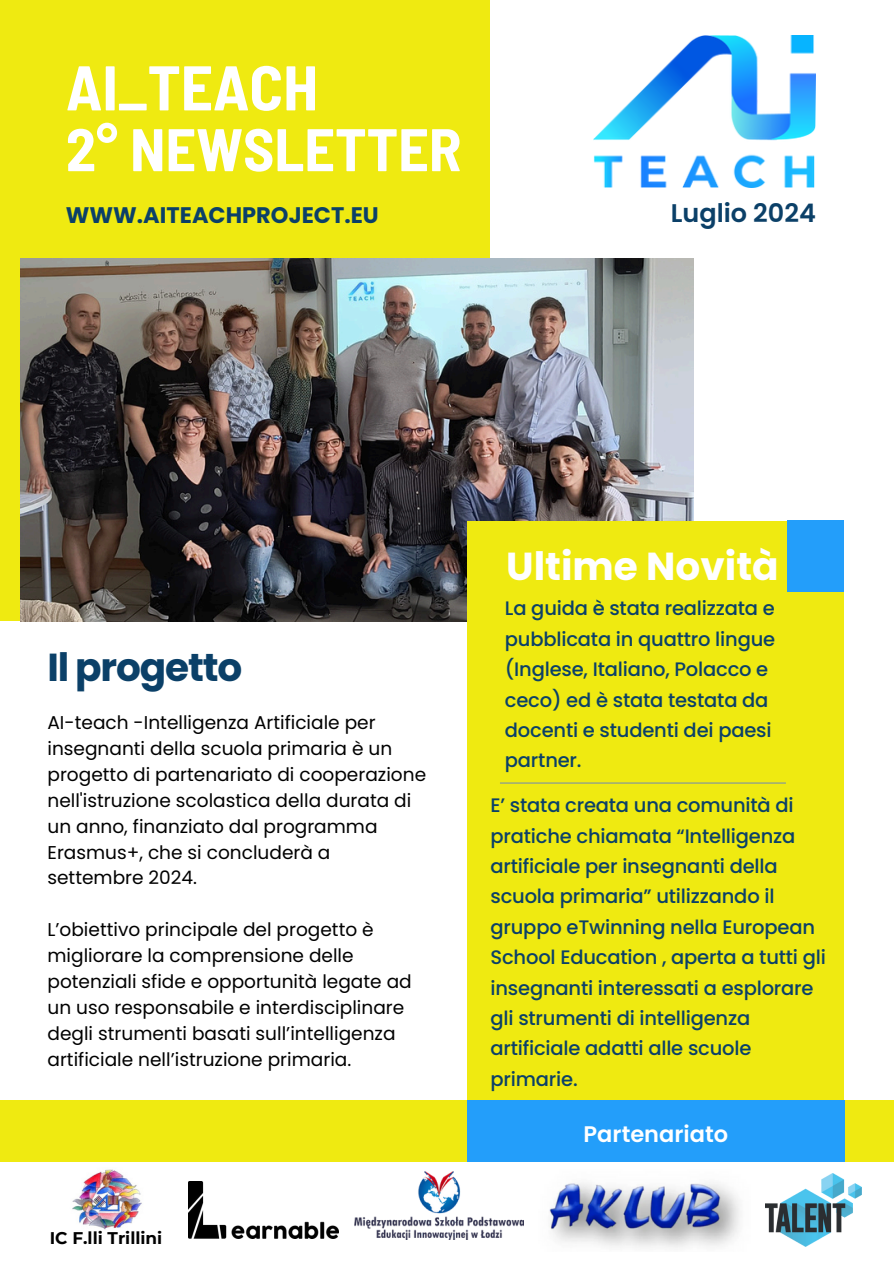
<style>
.page{position:relative;width:894px;height:1264px;background:#fff}
.page>*{position:absolute;margin:0;border:0;box-sizing:border-box;transform-origin:0 0}
.t1{font:700 semi-condensed 63px "Barlow";color:#fff}
.t2{font:700 semi-condensed 60px "Barlow";color:#fff}
.t3{font:700 39px "Poppins";color:#fff}
.t4{font:700 39px "Poppins";letter-spacing:-.03em;color:#0b4068}
.t5{font:600 25.5px "Poppins";color:#0b4068}
.t6{font:700 22.5px "Poppins";color:#0b4068}
.t7{font:600 22.5px "Poppins";color:#fff}
.t8{font:500 19.5px/30.5px "Poppins";letter-spacing:-.01em;color:#0b4068}
.t9{font:18.6px/25.8px "Poppins";color:#000}
.t10{font:700 16.8px "Montserrat";color:#000}
</style>
<div class="page">
<div style="left:0;top:0;width:489px;height:620px;background:#efea11"></div>
<div style="left:0;top:1100px;width:893px;height:62px;background:#efea11"></div>
<img style="left:20px;top:259px;width:673px;height:362px">
<div style="left:467px;top:521px;width:377px;height:579px;background:#efea11"></div>
<div style="left:787px;top:520px;width:57px;height:72px;background:#239efa"></div>
<hr style="left:500px;top:782px;width:285px;height:1px;background:#7c93a4">
<div style="left:467px;top:1100px;width:377px;height:62px;background:#239efa"></div>
<img style="left:593px;top:36px;width:222px;height:151px">
<img style="left:549px;top:1183px;width:191px;height:65px">
<img style="left:72px;top:1169px;width:70px;height:61px">
<img style="left:188px;top:1181px;width:150px;height:57px">
<img style="left:354px;top:1171px;width:169px;height:67px">
<img style="left:765px;top:1173px;width:96px;height:73px">
<p class="t1" style="left:66px;top:47px;width:253px">AI_TEACH</p>
<p class="t2" style="left:66px;top:111px;width:397px">2° NEWSLETTER</p>
<h2 class="t6" style="left:66px;top:199px;width:314px">WWW.AITEACHPROJECT.EU</h2>
<h2 class="t5" style="left:670px;top:195px;width:146px">Luglio 2024</h2>
<h3 class="t4" style="left:47px;top:640px;width:196px">Il progetto</h3>
<h6 class="t9" style="left:47px;top:709px;width:380px">AI-teach -Intelligenza Artificiale per insegnanti della scuola primaria è un progetto di partenariato di cooperazione nell'istruzione scolastica della durata di un anno, finanziato dal programma Erasmus+, che si concluderà a settembre 2024.</h6>
<h5 class="t9" style="left:47px;top:916px;width:365px">L’obiettivo principale del progetto è migliorare la comprensione delle potenziali sfide e opportunità legate ad un uso responsabile e interdisciplinare degli strumenti basati sull’intelligenza artificiale nell’istruzione primaria.</h5>
<p class="t10" style="left:50px;top:1227px;width:114px">IC F.lli Trillini</p>
<h4 class="t3" style="left:506px;top:539px;width:274px">Ultime Novità</h4>
<h6 class="t8" style="left:505px;top:593px;width:272px">La guida è stata realizzata e pubblicata in quattro lingue (Inglese, Italiano, Polacco e ceco) ed è stata testata da docenti e studenti dei paesi partner.</h6>
<p class="t8" style="left:490px;top:790px;width:337px">E’ stata creata una comunità di pratiche chiamata “Intelligenza artificiale per insegnanti della scuola primaria” utilizzando il gruppo eTwinning nella European<br>School Education , aperta a tutti gli insegnanti interessati a esplorare gli strumenti di intelligenza artificiale adatti alle scuole primarie.</p>
<p class="t7" style="left:583px;top:1118px;width:146px">Partenariato</p>
</div>
